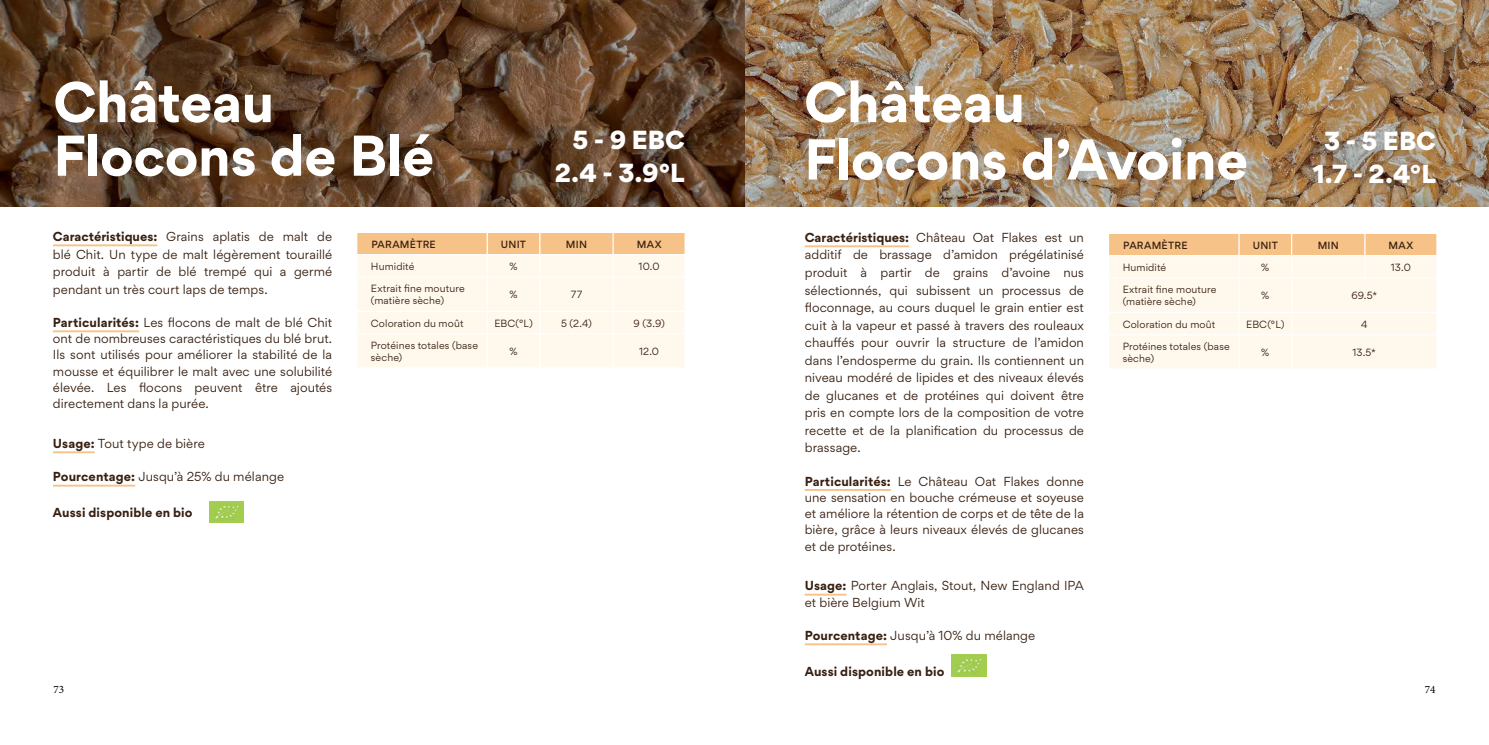
<style>
.page{position:relative;width:1489px;height:745px;background:#fff}
.page>*{position:absolute;margin:0;border:0;box-sizing:border-box;transform-origin:0 0}
.t1{font:700 55px/57.2px "Gordita";letter-spacing:-.01em;color:#fff}
.t2{font:900 25px/32.5px "Gordita";color:#fff;text-align:center}
.t3{font:12.5px/17.5px "Gordita";letter-spacing:.005em;color:#372011;text-align:justify}
.t4{font:700 12.5px "Gordita";letter-spacing:.01em;color:#372011}
.t5{font:11.25px "Minion Pro";color:#000}
.t6{font:10px/12px "Gordita";letter-spacing:.015em;color:#372011}
.t7{font:500 10px "Gordita";letter-spacing:.025em;color:#372011}
.s1{font-weight:700}
</style>
<div class="page">
<img style="left:0;top:0;width:1488px;height:207px">
<img style="left:951px;top:654px;width:35px;height:21px">
<img style="left:209px;top:501px;width:34px;height:21px">
<hr style="left:53px;top:244px;width:104px;height:2px;background:#f6c287">
<hr style="left:53px;top:330px;width:86px;height:2px;background:#f6c287">
<hr style="left:53px;top:451px;width:42px;height:2px;background:#f6c287">
<hr style="left:53px;top:484px;width:82px;height:2px;background:#f6c287">
<hr style="left:804px;top:245px;width:105px;height:2px;background:#f6c287">
<hr style="left:804px;top:488px;width:86px;height:2px;background:#f6c287">
<hr style="left:804px;top:593px;width:42px;height:2px;background:#f6c287">
<hr style="left:804px;top:643px;width:83px;height:1px;background:#f6c287">
<svg style="left:357px;top:232px;width:328px;height:135px;background:#fdf0de"></svg>
<hr style="left:486px;top:334px;width:2px;height:33px;background:#fff">
<hr style="left:684px;top:334px;width:1px;height:33px;background:#fff">
<svg style="left:1109px;top:233px;width:328px;height:135px;background:#fdf0de"></svg>
<hr style="left:1238px;top:335px;width:1px;height:33px;background:#fff">
<h1 class="t1" style="left:53px;top:75px;width:382px;line-height:53.6px">Château<br>Flocons de Blé</h1>
<h2 class="t2" style="left:554px;top:123px;width:131px;text-align:right">5 - 9 EBC<br>2.4 - 3.9°L</h2>
<p class="t3" style="left:53px;top:227px;width:281px"><span class="s1">Caractéristiques:</span> Grains aplatis de malt de blé Chit. Un type de malt légèrement touraillé produit à partir de blé trempé qui a germé pendant un très court laps de temps.</p>
<p class="t3" style="left:53px;top:314px;width:281px;line-height:16.2px"><span class="s1">Particularités:</span> Les flocons de malt de blé Chit ont de nombreuses caractéristiques du blé brut.<br>Ils sont utilisés pour améliorer la stabilité de la mousse et équilibrer le malt avec une solubilité élevée. Les flocons peuvent être ajoutés directement dans la purée.</p>
<p class="t3" style="left:53px;top:434px;width:153px"><span class="s1">Usage:</span> Tout type de bière</p>
<p class="t3" style="left:53px;top:467px;width:233px"><span class="s1">Pourcentage:</span> Jusqu’à 25% du mélange</p>
<p class="t4" style="left:53px;top:503px;width:141px">Aussi disponible en bio</p>
<p class="t7" style="left:371px;top:237px;width:66px">PARAMÈTRE</p>
<p class="t7" style="left:501px;top:237px;width:27px">UNIT</p>
<p class="t7" style="left:566px;top:237px;width:23px">MIN</p>
<p class="t7" style="left:636px;top:237px;width:26px">MAX</p>
<p class="t6" style="left:371px;top:260px;width:45px">Humidité</p>
<p class="t6" style="left:509px;top:260px;width:10px">%</p>
<p class="t6" style="left:638px;top:260px;width:22px">10.0</p>
<p class="t6" style="left:371px;top:282px;width:95px">Extrait fine mouture (matière sèche)</p>
<p class="t6" style="left:509px;top:288px;width:10px">%</p>
<p class="t6" style="left:570px;top:288px;width:13px">77</p>
<p class="t6" style="left:371px;top:317px;width:94px">Coloration du moût</p>
<p class="t6" style="left:494px;top:317px;width:40px">EBC(°L)</p>
<p class="t6" style="left:561px;top:317px;width:32px">5 (2.4)</p>
<p class="t6" style="left:633px;top:317px;width:33px">9 (3.9)</p>
<p class="t6" style="left:371px;top:339px;width:109px">Protéines totales (base sèche)</p>
<p class="t6" style="left:509px;top:345px;width:10px">%</p>
<p class="t6" style="left:639px;top:345px;width:21px">12.0</p>
<h1 class="t1" style="left:804px;top:73px;width:446px">Château<br>Flocons d’Avoine</h1>
<h2 class="t2" style="left:1312px;top:124px;width:124px">3 - 5 EBC<br>1.7 - 2.4°L</h2>
<p class="t3" style="left:804px;top:228px;width:281px"><span class="s1">Caractéristiques:</span> Château Oat Flakes est un additif de brassage d’amidon prégélatinisé produit à partir de grains d’avoine nus sélectionnés, qui subissent un processus de floconnage, au cours duquel le grain entier est cuit à la vapeur et passé à travers des rouleaux chauffés pour ouvrir la structure de l’amidon dans l’endosperme du grain. Ils contiennent un niveau modéré de lipides et des niveaux élevés de glucanes et de protéines qui doivent être pris en compte lors de la composition de votre recette et de la planification du processus de brassage.</p>
<p class="t3" style="left:804px;top:472px;width:281px;line-height:16.2px"><span class="s1">Particularités:</span> Le Château Oat Flakes donne une sensation en bouche crémeuse et soyeuse et améliore la rétention de corps et de tête de la bière, grâce à leurs niveaux élevés de glucanes et de protéines.</p>
<p class="t3" style="left:804px;top:577px;width:281px;line-height:16.2px"><span class="s1">Usage:</span> Porter Anglais, Stout, New England IPA et bière Belgium Wit</p>
<p class="t3" style="left:804px;top:626px;width:232px"><span class="s1">Pourcentage:</span> Jusqu’à 10% du mélange</p>
<p class="t4" style="left:804px;top:661px;width:141px">Aussi disponible en bio</p>
<p class="t7" style="left:1123px;top:238px;width:66px">PARAMÈTRE</p>
<p class="t7" style="left:1252px;top:238px;width:27px">UNIT</p>
<p class="t7" style="left:1317px;top:238px;width:23px">MIN</p>
<p class="t7" style="left:1388px;top:238px;width:26px">MAX</p>
<p class="t6" style="left:1122px;top:261px;width:45px">Humidité</p>
<p class="t6" style="left:1261px;top:261px;width:10px">%</p>
<p class="t6" style="left:1390px;top:261px;width:21px">13.0</p>
<p class="t6" style="left:1122px;top:283px;width:95px">Extrait fine mouture (matière sèche)</p>
<p class="t6" style="left:1261px;top:289px;width:10px">%</p>
<p class="t6" style="left:1351px;top:289px;width:27px">69.5*</p>
<p class="t6" style="left:1122px;top:318px;width:94px">Coloration du moût</p>
<p class="t6" style="left:1246px;top:318px;width:40px">EBC(°L)</p>
<p class="t6" style="left:1360px;top:318px;width:8px">4</p>
<p class="t6" style="left:1122px;top:340px;width:109px">Protéines totales (base sèche)</p>
<p class="t6" style="left:1261px;top:346px;width:10px">%</p>
<p class="t6" style="left:1352px;top:346px;width:25px">13.5*</p>
<p class="t5" style="left:54px;top:681px;width:12px">73</p>
<p class="t5" style="left:1424px;top:681px;width:12px">74</p>
</div>
